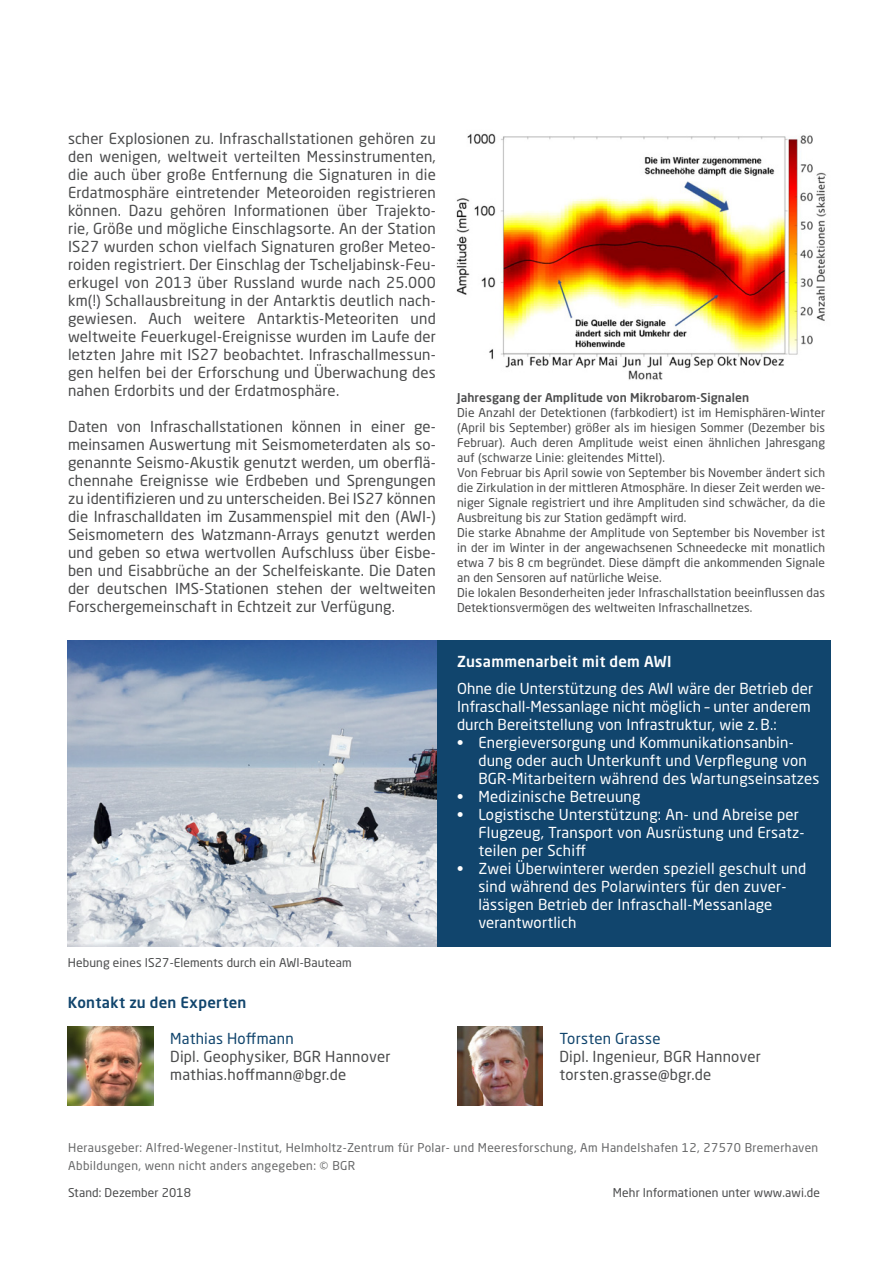
<style>
.page{position:relative;width:893px;height:1263px;background:#fff}
.page>*{position:absolute;margin:0;border:0;box-sizing:border-box;transform-origin:0 0}
.lauf{font:15px/18px "Neo Sans W1 G";letter-spacing:.015em;color:#4b4c4d;text-align:justify}
.Aufzählung{font:15px/18px "Neo Sans W1 G";letter-spacing:.015em;color:#fff}
.lauf-2{font:15px/18px "Neo Sans W1 G";letter-spacing:.005em;color:#fff}
.t1{font:15px "Neo Sans W1 G";letter-spacing:.015em;color:#11456d}
.Subhead{font:500 15px "Neo Sans W1 G";letter-spacing:.015em;color:#fff}
.t2{font:500 15px "Neo Sans W1 G";letter-spacing:.02em;color:#11456d}
.Legende{font:12px/15px "Neo Sans W1 G";letter-spacing:.01em;color:#4b4c4d;text-align:justify}
.Legende-2{font:12px/18px "Neo Sans W1 G";letter-spacing:.03em;color:#4b4c4d}
.Legende-Titel{font:500 12px "Neo Sans W1 G";letter-spacing:.01em;color:#4b4c4d}
.s1{font-weight:500}
</style>
<div class="page">
<img style="left:68px;top:1026px;width:85px;height:79px">
<img style="left:457px;top:1026px;width:85px;height:79px">
<div style="left:436px;top:640px;width:395px;height:307px;background:#11456d"></div>
<img style="left:68px;top:640px;width:368px;height:307px">
<img style="left:456px;top:133px;width:371px;height:247px">
<p class="lauf" style="left:68px;top:129px;width:369px">scher Explosionen zu. Infraschallstationen gehören zu den wenigen, weltweit verteilten Messinstrumenten, die auch über große Entfernung die Signaturen in die Erdatmosphäre eintretender Meteoroiden registrieren können. Dazu gehören Informationen über Trajekto&shy;rie, Größe und mögliche Einschlagsorte. An der Station IS27 wurden schon vielfach Signaturen großer Meteo&shy;roiden registriert. Der Einschlag der Tscheljabinsk-Feu&shy;erkugel von 2013 über Russland wurde nach 25.000 km(!) Schallausbreitung in der Antarktis deutlich nach&shy;gewiesen. Auch weitere Antarktis-Meteoriten und weltweite Feuerkugel-Ereignisse wurden im Laufe der letzten Jahre mit IS27 beobachtet. Infraschallmessun&shy;gen helfen bei der Erforschung und Überwachung des nahen Erdorbits und der Erdatmosphäre.</p>
<p class="lauf" style="left:68px;top:417px;width:369px">Daten von Infraschallstationen können in einer ge&shy;meinsamen Auswertung mit Seismometerdaten als so&shy;genannte Seismo-Akustik genutzt werden, um oberflä&shy;chennahe Ereignisse wie Erdbeben und Sprengungen zu identifizieren und zu unterscheiden. Bei IS27 können die Infraschalldaten im Zusammenspiel mit den (AWI-)<br>Seismometern des Watzmann-Arrays genutzt werden und geben so etwa wertvollen Aufschluss über Eisbe&shy;ben und Eisabbrüche an der Schelfeiskante. Die Daten der deutschen IMS-Stationen stehen der weltweiten Forschergemeinschaft in Echtzeit zur Verfügung.</p>
<p class="Legende" style="left:68px;top:954px;width:285px">Hebung eines IS27-Elements durch ein AWI-Bauteam</p>
<p class="t2" style="left:68px;top:993px;width:180px">Kontakt zu den Experten</p>
<p class="t1" style="left:170px;top:1029px;width:125px">Mathias Hoffmann</p>
<p class="lauf" style="left:170px;top:1047px;width:222px">Dipl. Geophysiker, BGR Hannover</p>
<p class="lauf" style="left:170px;top:1065px;width:178px">mathias.hoffmann@bgr.de</p>
<p class="Legende-Titel" style="left:457px;top:390px;width:294px">Jahresgang der Amplitude von Mikrobarom-Signalen</p>
<p class="Legende" style="left:457px;top:405px;width:370px">Die Anzahl der Detektionen (farbkodiert) ist im Hemisphären-Winter (April bis September) größer als im hiesigen Sommer (Dezember bis Februar). Auch deren Amplitude weist einen ähnlichen Jahresgang auf (schwarze Linie: gleitendes Mittel).</p>
<p class="Legende" style="left:457px;top:465px;width:370px">Von Februar bis April sowie von September bis November ändert sich die Zirkulation in der mittleren Atmosphäre. In dieser Zeit werden we&shy;niger Signale registriert und ihre Amplituden sind schwächer, da die Ausbreitung bis zur Station gedämpft wird.</p>
<p class="Legende" style="left:457px;top:525px;width:370px">Die starke Abnahme der Amplitude von September bis November ist in der im Winter in der angewachsenen Schneedecke mit monatlich etwa 7 bis 8 cm begründet. Diese dämpft die ankommenden Signale an den Sensoren auf natürliche Weise.</p>
<p class="Legende" style="left:457px;top:585px;width:370px">Die lokalen Besonderheiten jeder Infraschallstation beeinflussen das<br>Detektionsvermögen des weltweiten Infraschallnetzes.</p>
<p class="Subhead" style="left:457px;top:652px;width:216px">Zusammenarbeit mit dem AWI</p>
<p class="lauf-2" style="left:457px;top:680px;width:358px">Ohne die Unterstützung des AWI wäre der Betrieb der<br>Infraschall-Messanlage nicht möglich – unter anderem durch Bereitstellung von Infrastruktur, wie z. B.:</p>
<p class="Aufzählung" style="left:478px;top:734px;width:343px;text-indent:-21px"><span class="s1">•</span> Energieversorgung und Kommunikationsanbin&shy;dung oder auch Unterkunft und Verpflegung von<br>BGR-Mitarbeitern während des Wartungseinsatzes</p>
<p class="Aufzählung" style="left:457px;top:788px;width:185px"><span class="s1">•</span> Medizinische Betreuung</p>
<p class="Aufzählung" style="left:478px;top:806px;width:326px;text-indent:-21px"><span class="s1">•</span> Logistische Unterstützung: An- und Abreise per<br>Flugzeug, Transport von Ausrüstung und Ersatz&shy;teilen per Schiff</p>
<p class="Aufzählung" style="left:478px;top:860px;width:329px;text-indent:-21px"><span class="s1">•</span> Zwei Überwinterer werden speziell geschult und sind während des Polarwinters für den zuver&shy;lässigen Betrieb der Infraschall-Messanlage verantwortlich</p>
<p class="t1" style="left:559px;top:1029px;width:103px">Torsten Grasse</p>
<p class="lauf" style="left:559px;top:1047px;width:203px">Dipl. Ingenieur, BGR Hannover</p>
<p class="lauf" style="left:559px;top:1065px;width:153px">torsten.grasse@bgr.de</p>
<p class="Legende-2" style="left:68px;top:1138px;width:751px">Herausgeber: Alfred-Wegener-Institut, Helmholtz-Zentrum für Polar- und Meeresforschung, Am Handelshafen 12, 27570 Bremerhaven<br>Abbildungen, wenn nicht anders angegeben: © BGR</p>
<p class="Legende" style="left:68px;top:1185px;width:125px">Stand: Dezember 2018</p>
<p class="Legende" style="left:613px;top:1185px;width:209px">Mehr Informationen unter www.awi.de</p>
</div>
